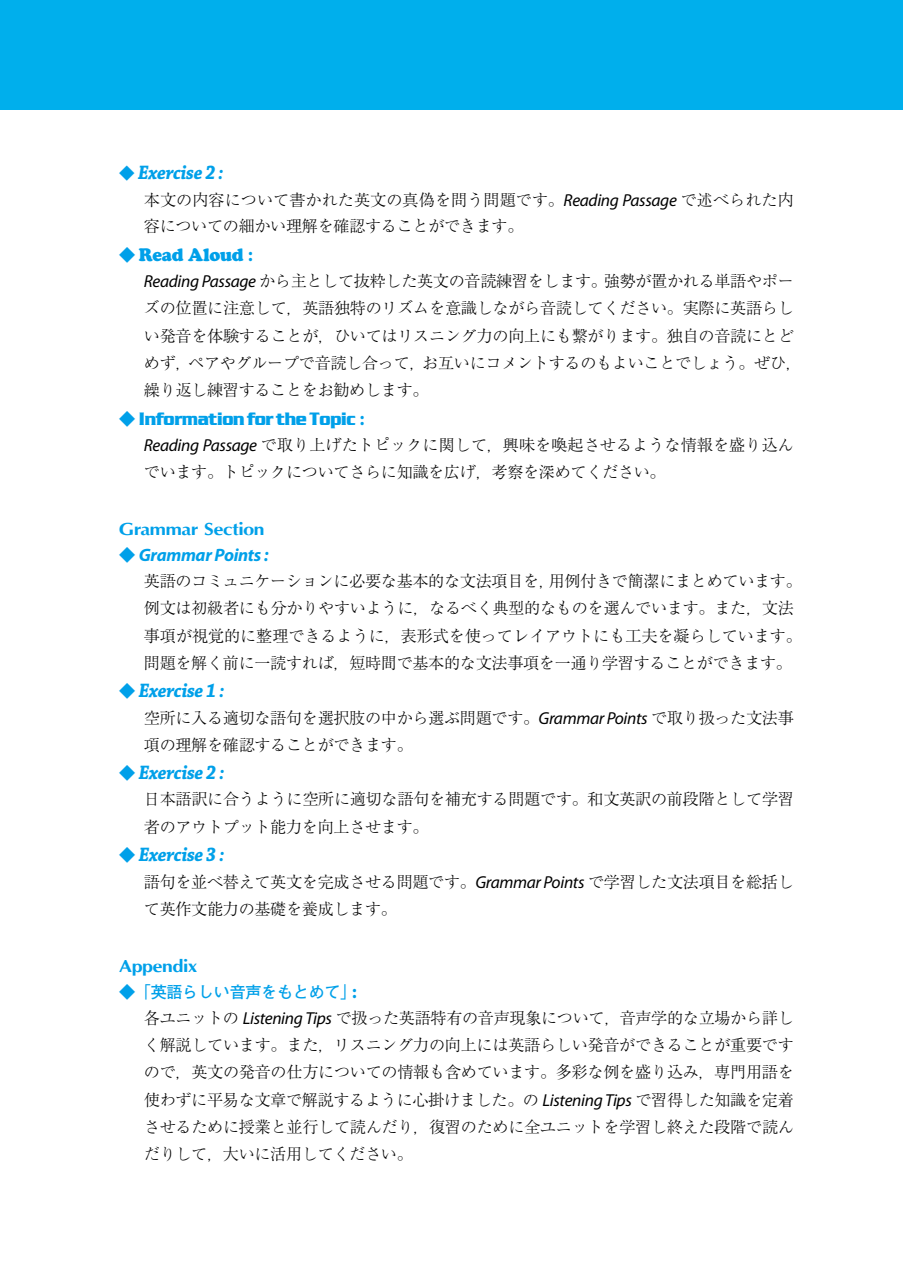
<style>
.page{position:relative;width:903px;height:1275px;background:#fff}
.page>*{position:absolute;margin:0;border:0;box-sizing:border-box;transform-origin:0 0}
.t1{font:italic 700 20.47px "Chaparral Pro";letter-spacing:-.015em;color:#00a0e9;scale:.91 1}
.t2{font:italic 700 18.03px "Myriad Pro";letter-spacing:-.02em;color:#00a0e9}
.t3{font:18.03px "Cooper Black Std";letter-spacing:-.025em;color:#00a0e9;scale:.96 1}
.t4{font:700 17.85px "Optane";letter-spacing:-.025em;color:#00a0e9;scale:1.11 1}
.t5{font:900 17.68px "Julius";letter-spacing:-.02em;color:#00a0e9;scale:.88 1}
.t6{font:300 16.1px/27.3px "Ryumin Pro";letter-spacing:-.02em;color:#000}
.t7{font:300 16.1px/26.9px "Ryumin Pro";color:#000}
.t8{font:300 16.1px/26.9px "Ryumin Pro";letter-spacing:.005em;color:#000}
.t9{font:700 16.1px "Futo Go B101 Pro";letter-spacing:-.02em;color:#00a0e9}
.s1{font-family:"Ryumin Pro";font-weight:300;font-style:normal;font-size:15.58px}
.s2{font-family:"Myriad Pro";font-weight:400;font-style:italic;font-size:17.32px}
.s3{font-family:"Ryumin Pro";font-weight:300;font-size:16.1px}
.s4{font-family:"Chaparral Pro";font-weight:700;font-size:20.47px}
.s5{font-family:"Ryumin Pro";font-weight:300;font-style:normal;font-size:16.1px}
.s6{font-family:"Chaparral Pro";font-size:20.47px}
.s7{font-family:"Ryumin Pro";font-weight:300}
</style>
<div class="page">
<div style="left:0;top:0;width:903px;height:109px;background:#00afec"></div>
<p class="t1" style="left:119px;top:161px;width:116px"><span class="s1">◆</span> Exercise 2 :</p>
<p class="t8" style="left:144px;top:185px;width:651px">本文の内容について書かれた英文の真偽を問う問題です。<span class="s2">Reading Passage</span> で述べられた内容についての細かい理解を確認することができます。</p>
<p class="t3" style="left:119px;top:244px;width:142px"><span class="s3">◆</span> Read Aloud <span class="s4">:</span></p>
<p class="t6" style="left:144px;top:266px;width:659px"><span class="s2">Reading Passage</span> から主として抜粋した英文の音読練習をします。強勢が置かれる単語やポーズの位置に注意して，英語独特のリズムを意識しながら音読してください。実際に英語らしい発音を体験することが，ひいてはリスニング力の向上にも繋がります。独自の音読にとどめず，ペアやグループで音読し合って，お互いにコメントするのもよいことでしょう。ぜひ，繰り返し練習することをお勧めします。</p>
<p class="t5" style="left:119px;top:409px;width:281px"><span class="s3">◆</span> Information for the Topic <span class="s4">:</span></p>
<p class="t7" style="left:144px;top:430px;width:651px"><span class="s2">Reading Passage</span> で取り上げたトピックに関して，興味を喚起させるような情報を盛り込んでいます。トピックについてさらに知識を広げ，考察を深めてください。</p>
<p class="t4" style="left:119px;top:518px;width:133px">Grammar Section</p>
<p class="t2" style="left:119px;top:543px;width:152px"><span class="s5">◆</span> Grammar Points <span class="s6">:</span></p>
<p class="t6" style="left:144px;top:566px;width:659px">英語のコミュニケーションに必要な基本的な文法項目を，用例付きで簡潔にまとめています。例文は初級者にも分かりやすいように，なるべく典型的なものを選んでいます。また，文法事項が視覚的に整理できるように，表形式を使ってレイアウトにも工夫を凝らしています。問題を解く前に一読すれば，短時間で基本的な文法事項を一通り学習することができます。</p>
<p class="t1" style="left:119px;top:679px;width:117px"><span class="s5">◆</span> Exercise 1 :</p>
<p class="t6" style="left:144px;top:703px;width:651px">空所に入る適切な語句を選択肢の中から選ぶ問題です。<span class="s2">Grammar Points</span> で取り扱った文法事項の理解を確認することができます。</p>
<p class="t1" style="left:119px;top:761px;width:117px"><span class="s5">◆</span> Exercise 2 :</p>
<p class="t6" style="left:144px;top:784px;width:651px">日本語訳に合うように空所に適切な語句を補充する問題です。和文英訳の前段階として学習者のアウトプット能力を向上させます。</p>
<p class="t1" style="left:119px;top:843px;width:117px"><span class="s5">◆</span> Exercise 3 :</p>
<p class="t6" style="left:144px;top:867px;width:651px">語句を並べ替えて英文を完成させる問題です。<span class="s2">Grammar Points</span> で学習した文法項目を総括して英作文能力の基礎を養成します。</p>
<p class="t4" style="left:119px;top:955px;width:72px">Appendix</p>
<p class="t9" style="left:119px;top:979px;width:240px"><span class="s7">◆</span>「英語らしい音声をもとめて」<span class="s6">:</span></p>
<p class="t6" style="left:144px;top:1003px;width:651px;text-align:justify">各ユニットの <span class="s2">Listening Tips</span> で扱った英語特有の音声現象について，音声学的な立場から詳しく解説しています。また，リスニング力の向上には英語らしい発音ができることが重要ですので，英文の発音の仕方についての情報も含めています。多彩な例を盛り込み，専門用語を使わずに平易な文章で解説するように心掛けました。の <span class="s2">Listening Tips</span> で習得した知識を定着させるために授業と並行して読んだり，復習のために全ユニットを学習し終えた段階で読んだりして，大いに活用してください。</p>
</div>
